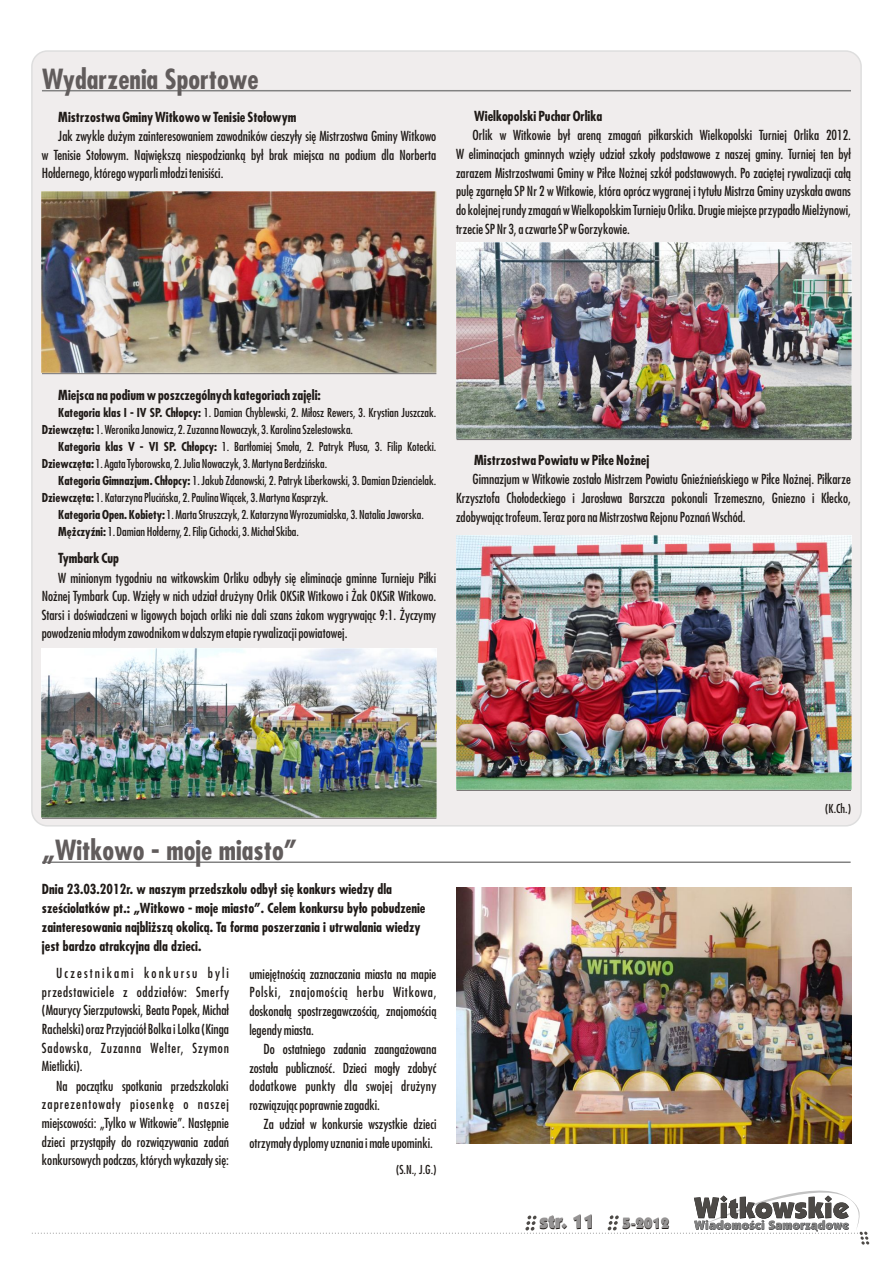
<style>
.page{position:relative;width:893px;height:1263px;background:#fff}
.page>*{position:absolute;margin:0;border:0;box-sizing:border-box;transform-origin:0 0}
.t1{font:700 27px "Fujiyama";color:#615c5c}
.t2{font:900 19.5px "Kabel IT Cby BT";color:#1f1a17}
.t3{font:900 15px "Kabel IT Cby BT";color:#1f1a17}
.t4{font:13.5px/18.6px "Fujiyama";color:#1f1a17;text-align:justify}
.t5{font:700 13.5px/18.9px "Fujiyama";color:#1f1a17}
.t6{font:12px/17px "Fujiyama";color:#1f1a17}
.s1{font-weight:700}
</style>
<div class="page">
<div style="left:31px;top:50px;width:831px;height:776px;background:#f0eded;border:2px solid #dedede;border-radius:15px"></div>
<svg style="left:32px;top:1190px;width:837px;height:54px"></svg>
<hr style="left:42px;top:90px;width:809px;height:1px;background:#828282">
<img style="left:42px;top:648px;width:395px;height:169px">
<img style="left:42px;top:192px;width:395px;height:181px">
<img style="left:456px;top:242px;width:395px;height:196px">
<hr style="left:42px;top:373px;width:394px;height:1px;background:#737070">
<hr style="left:457px;top:439px;width:394px;height:1px;background:#737070">
<hr style="left:42px;top:818px;width:394px;height:1px;background:#737070">
<img style="left:456px;top:535px;width:395px;height:254px">
<hr style="left:457px;top:790px;width:394px;height:1px;background:#737070">
<hr style="left:42px;top:861px;width:809px;height:2px;background:#828282">
<img style="left:457px;top:888px;width:394px;height:255px">
<h1 class="t1" style="left:42px;top:69px;width:218px">Wydarzenia Sportowe</h1>
<p class="t5" style="left:58px;top:109px;width:240px">Mistrzostwa Gminy Witkowo w Tenisie Stołowym</p>
<p class="t4" style="left:42px;top:128px;width:396px;text-indent:17px">Jak zwykle dużym zainteresowaniem zawodników cieszyły się Mistrzostwa Gminy Witkowo w Tenisie Stołowym. Największą niespodzianką był brak miejsca na podium dla Norberta Hołdernego, którego wyparli młodzi tenisiści.</p>
<p class="t5" style="left:474px;top:109px;width:130px">Wielkopolski Puchar Orlika</p>
<p class="t4" style="left:456px;top:127px;width:396px;text-indent:17px">Orlik w Witkowie był areną zmagań piłkarskich Wielkopolski Turniej Orlika 2012.<br>W eliminacjach gminnych wzięły udział szkoły podstawowe z naszej gminy. Turniej ten był zarazem Mistrzostwami Gminy w Piłce Nożnej szkół podstawowych. Po zaciętej rywalizacji całą pulę zgarnęła SP Nr 2 w Witkowie, która oprócz wygranej i tytułu Mistrza Gminy uzyskała awans do kolejnej rundy zmagań w Wielkopolskim Turnieju Orlika. Drugie miejsce przypadło Mielżynowi, trzecie SP Nr 3, a czwarte SP w Gorzykowie.</p>
<p class="t5" style="left:58px;top:387px;width:264px">Miejsca na podium w poszczególnych kategoriach zajęli:</p>
<p class="t6" style="left:42px;top:405px;width:396px;text-indent:17px"><span class="s1">Kategoria klas I - IV SP. Chłopcy:</span> 1. Damian Chyblewski, 2. Miłosz Rewers, 3. Krystian Juszczak.<br><span class="s1">Dziewczęta:</span> 1. Weronika Janowicz, 2. Zuzanna Nowaczyk, 3. Karolina Szelestowska.</p>
<p class="t6" style="left:42px;top:439px;width:396px;text-indent:17px"><span class="s1">Kategoria klas V - VI SP. Chłopcy:</span> 1. Bartłomiej Smoła, 2. Patryk Płusa, 3. Filip Kotecki.<br><span class="s1">Dziewczęta:</span> 1. Agata Tyborowska, 2. Julia Nowaczyk, 3. Martyna Berdzińska.</p>
<p class="t6" style="left:42px;top:473px;width:396px;text-indent:17px"><span class="s1">Kategoria Gimnazjum. Chłopcy:</span> 1. Jakub Zdanowski, 2. Patryk Liberkowski, 3. Damian Dziencielak.<br><span class="s1">Dziewczęta:</span> 1. Katarzyna Plucińska, 2. Paulina Wiącek, 3. Martyna Kasprzyk.</p>
<p class="t6" style="left:58px;top:507px;width:367px"><span class="s1">Kategoria Open. Kobiety:</span> 1. Marta Struszczyk, 2. Katarzyna Wyrozumialska, 3. Natalia Jaworska.<br><span class="s1">Mężczyźni:</span> 1. Damian Hołderny, 2. Filip Cichocki, 3. Michał Skiba.</p>
<p class="t5" style="left:58px;top:551px;width:62px">Tymbark Cup</p>
<p class="t4" style="left:42px;top:569px;width:396px;text-indent:17px">W minionym tygodniu na witkowskim Orliku odbyły się eliminacje gminne Turnieju Piłki Nożnej Tymbark Cup. Wzięły w nich udział drużyny Orlik OKSiR Witkowo i Żak OKSiR Witkowo.<br>Starsi i doświadczeni w ligowych bojach orliki nie dali szans żakom wygrywając 9:1. Życzymy powodzenia młodym zawodnikom w dalszym etapie rywalizacji powiatowej.</p>
<p class="t5" style="left:474px;top:452px;width:177px">Mistrzostwa Powiatu w Piłce Nożnej</p>
<p class="t4" style="left:456px;top:471px;width:396px;text-indent:17px">Gimnazjum w Witkowie zostało Mistrzem Powiatu Gnieźnieńskiego w Piłce Nożnej. Piłkarze Krzysztofa Chołodeckiego i Jarosława Barszcza pokonali Trzemeszno, Gniezno i Kłecko, zdobywając trofeum. Teraz pora na Mistrzostwa Rejonu Poznań Wschód.</p>
<h1 class="t1" style="left:42px;top:840px;width:257px">„Witkowo - moje miasto”</h1>
<p class="t5" style="left:42px;top:881px;width:385px">Dnia 23.03.2012r. w naszym przedszkolu odbył się konkurs wiedzy dla sześciolatków pt.: „Witkowo - moje miasto”. Celem konkursu było pobudzenie zainteresowania najbliższą okolicą. Ta forma poszerzania i utrwalania wiedzy jest bardzo atrakcyjna dla dzieci.</p>
<p class="t4" style="left:42px;top:965px;width:189px;text-indent:14px">Uczestnikami konkursu byli przedstawiciele z oddziałów: Smerfy (Maurycy Sierzputowski, Beata Popek, Michał Rachelski) oraz Przyjaciół Bolka i Lolka (Kinga Sadowska, Zuzanna Welter, Szymon Mietlicki).</p>
<p class="t4" style="left:42px;top:1077px;width:189px;text-indent:14px">Na początku spotkania przedszkolaki zaprezentowały piosenkę o naszej miejscowości: „Tylko w Witkowie”. Następnie dzieci przystąpiły do rozwiązywania zadań konkursowych podczas, których wykazały się:</p>
<p class="t4" style="left:249px;top:965px;width:189px">umiejętnością zaznaczania miasta na mapie Polski, znajomością herbu Witkowa, doskonałą spostrzegawczością, znajomością legendy miasta.</p>
<p class="t4" style="left:249px;top:1041px;width:189px;text-indent:14px">Do ostatniego zadania zaangażowana została publiczność. Dzieci mogły zdobyć dodatkowe punkty dla swojej drużyny rozwiązując poprawnie zagadki.</p>
<p class="t4" style="left:249px;top:1116px;width:189px;text-align:right">Za udział w konkursie wszystkie dzieci otrzymały dyplomy uznania i małe upominki.</p>
<p class="t6" style="left:396px;top:1162px;width:42px">(S.N., J.G.)</p>
<h2 class="t2" style="left:540px;top:1214px;width:57px">str. 11</h2>
<p class="t3" style="left:622px;top:1218px;width:49px">5-2012</p>
<p class="t6" style="left:825px;top:801px;width:27px">(K.Ch.)</p>
</div>
